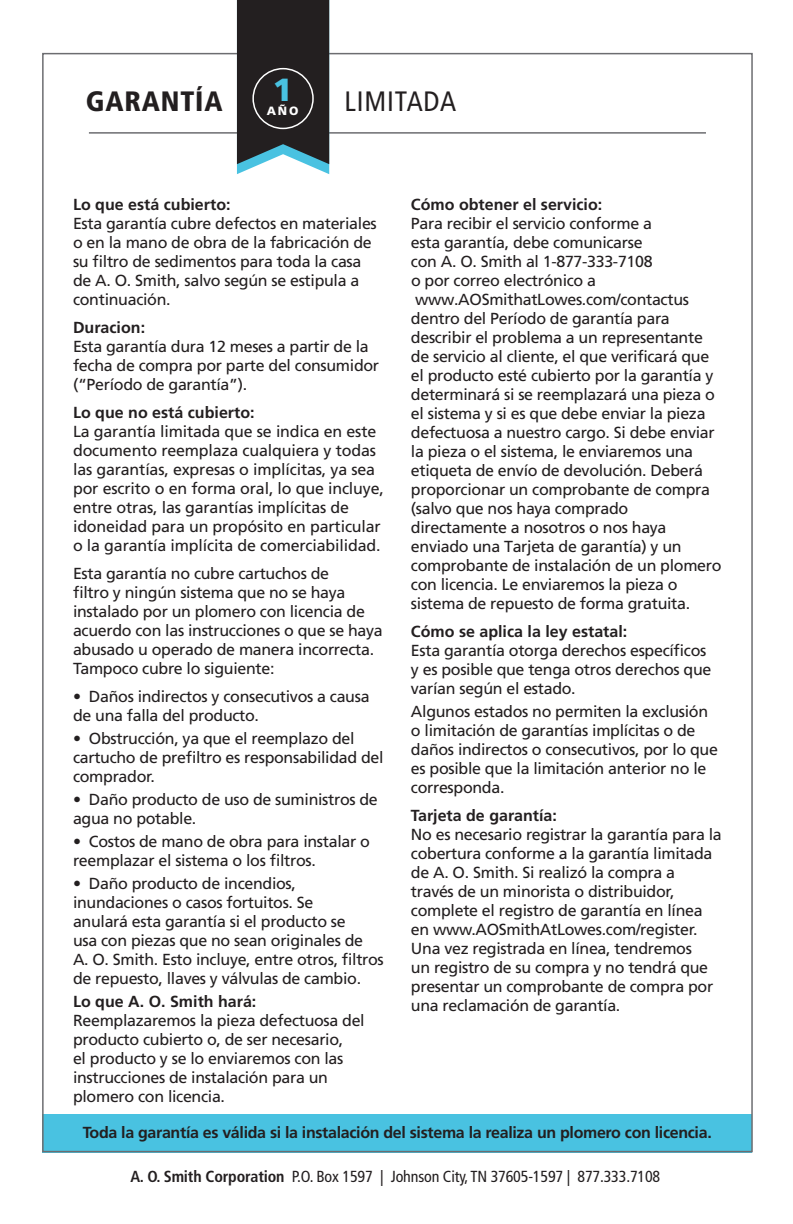
<style>
.page{position:relative;width:793px;height:1224px;background:#fff}
.page>*{position:absolute;margin:0;border:0;box-sizing:border-box;transform-origin:0 0}
.t1{font:900 32px "Frutiger";color:#49c2e1}
.t2{font:900 condensed 28px "Frutiger";letter-spacing:.03em;color:#231f20}
.t3{font:condensed 28px "Frutiger";letter-spacing:.03em;color:#231f20}
.t4{font:16px/19px "Frutiger";letter-spacing:-.02em;color:#231f20}
.t5{font:700 16px "Frutiger";color:#231f20}
.t6{font:700 16px "Frutiger";letter-spacing:-.02em;color:#231f20}
.t7{font:condensed 16px "Frutiger";letter-spacing:-.01em;color:#231f20}
.t8{font:900 12px "Frutiger";color:#fff}
.s1{font-weight:700}
</style>
<div class="page">
<div style="left:43px;top:1113px;width:708px;height:39px;background:#49c2e1"></div>
<hr style="left:89px;top:132px;width:616px;height:2px;background:#6c6d70">
<svg style="left:237px;top:0;width:92px;height:174px;background:#34373a"></svg>
<div style="left:252px;top:68px;width:61px;height:61px;border:2px solid #fff;border-radius:50%"></div>
<h1 class="t1" style="left:272px;top:71px;width:21px">1</h1>
<p class="t8" style="left:266px;top:104px;width:33px">AÑO</p>
<h2 class="t2" style="left:86px;top:85px;width:138px">GARANTÍA</h2>
<h2 class="t3" style="left:344px;top:85px;width:113px">LIMITADA</h2>
<p class="t5" style="left:73px;top:195px;width:159px">Lo que está cubierto:</p>
<p class="t4" style="left:73px;top:214px;width:305px">Esta garantía cubre defectos en materiales o en la mano de obra de la fabricación de su filtro de sedimentos para toda la casa de A. O. Smith, salvo según se estipula a continuación.</p>
<p class="t5" style="left:73px;top:318px;width:74px">Duracion:</p>
<p class="t4" style="left:73px;top:337px;width:307px">Esta garantía dura 12 meses a partir de la fecha de compra por parte del consumidor (“Período de garantía”).</p>
<p class="t5" style="left:73px;top:403px;width:183px">Lo que no está cubierto:</p>
<p class="t4" style="left:73px;top:422px;width:312px">La garantía limitada que se indica en este documento reemplaza cualquiera y todas las garantías, expresas o implícitas, ya sea por escrito o en forma oral, lo que incluye, entre otras, las garantías implícitas de idoneidad para un propósito en particular o la garantía implícita de comerciabilidad.</p>
<p class="t4" style="left:73px;top:564px;width:311px">Esta garantía no cubre cartuchos de<br>filtro y ningún sistema que no se haya instalado por un plomero con licencia de acuerdo con las instrucciones o que se haya abusado u operado de manera incorrecta.<br>Tampoco cubre lo siguiente:</p>
<p class="t4" style="left:73px;top:687px;width:298px">• Daños indirectos y consecutivos a causa de una falla del producto.</p>
<p class="t4" style="left:73px;top:729px;width:312px">• Obstrucción, ya que el reemplazo del cartucho de prefiltro es responsabilidad del comprador.</p>
<p class="t4" style="left:73px;top:790px;width:306px">• Daño producto de uso de suministros de agua no potable.</p>
<p class="t4" style="left:73px;top:832px;width:298px">• Costos de mano de obra para instalar o reemplazar el sistema o los filtros.</p>
<p class="t4" style="left:73px;top:874px;width:312px">• Daño producto de incendios, inundaciones o casos fortuitos. Se<br>anulará esta garantía si el producto se<br>usa con piezas que no sean originales de<br>A. O. Smith. Esto incluye, entre otros, filtros de repuesto, llaves y válvulas de cambio.</p>
<p class="t5" style="left:73px;top:992px;width:185px">Lo que A. O. Smith hará:</p>
<p class="t4" style="left:73px;top:1011px;width:293px">Reemplazaremos la pieza defectuosa del producto cubierto o, de ser necesario,<br>el producto y se lo enviaremos con las instrucciones de instalación para un plomero con licencia.</p>
<p class="t5" style="left:410px;top:195px;width:193px">Cómo obtener el servicio:</p>
<p class="t4" style="left:410px;top:214px;width:312px">Para recibir el servicio conforme a<br>esta garantía, debe comunicarse<br>con A. O. Smith al 1-877-333-7108<br>o por correo electrónico a www.AOSmithatLowes.com/contactus dentro del Período de garantía para describir el problema a un representante de servicio al cliente, el que verificará que el producto esté cubierto por la garantía y determinará si se reemplazará una pieza o el sistema y si es que debe enviar la pieza defectuosa a nuestro cargo. Si debe enviar la pieza o el sistema, le enviaremos una etiqueta de envío de devolución. Deberá proporcionar un comprobante de compra (salvo que nos haya comprado directamente a nosotros o nos haya enviado una Tarjeta de garantía) y un comprobante de instalación de un plomero con licencia. Le enviaremos la pieza o sistema de repuesto de forma gratuita.</p>
<p class="t5" style="left:410px;top:621px;width:218px">Cómo se aplica la ley estatal:</p>
<p class="t4" style="left:410px;top:640px;width:302px">Esta garantía otorga derechos específicos y es posible que tenga otros derechos que varían según el estado.</p>
<p class="t4" style="left:410px;top:701px;width:308px">Algunos estados no permiten la exclusión o limitación de garantías implícitas o de daños indirectos o consecutivos, por lo que es posible que la limitación anterior no le corresponda.</p>
<p class="t5" style="left:410px;top:805px;width:147px">Tarjeta de garantía:</p>
<p class="t4" style="left:410px;top:824px;width:312px">No es necesario registrar la garantía para la cobertura conforme a la garantía limitada de A. O. Smith. Si realizó la compra a través de un minorista o distribuidor, complete el registro de garantía en línea en www.AOSmithAtLowes.com/register.<br>Una vez registrada en línea, tendremos<br>un registro de su compra y no tendrá que presentar un comprobante de compra por una reclamación de garantía.</p>
<p class="t6" style="left:83px;top:1122px;width:630px">Toda la garantía es válida si la instalación del sistema la realiza un plomero con licencia.</p>
<p class="t7" style="left:130px;top:1167px;width:531px"><span class="s1">A. O. Smith Corporation</span> P.O. Box 1597 | Johnson City, TN 37605-1597 | 877.333.7108</p>
</div>
